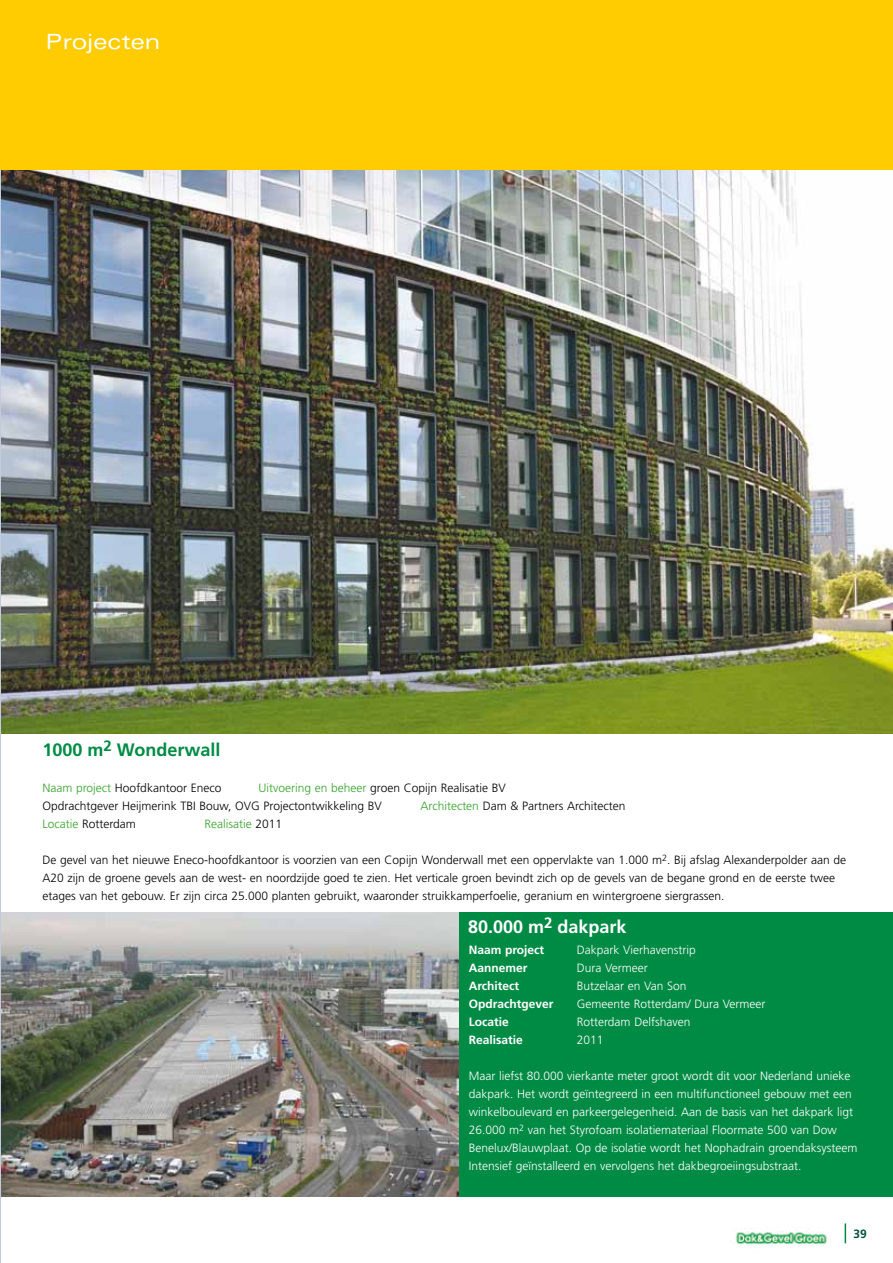
<style>
.page{position:relative;width:893px;height:1263px;background:#fff}
.page>*{position:absolute;margin:0;border:0;box-sizing:border-box;transform-origin:0 0}
.t1{font:expanded 21px "Univers";color:#fff}
.t2{font:700 18px "Frutiger";color:#008b45}
.t3{font:700 18px "Frutiger";color:#fff}
.t4{font:300 12px/18px "Frutiger";color:#000}
.t5{font:300 12px/18px "Frutiger";color:#fff}
.t6{font:700 12px "Frutiger";color:#fff}
.t7{font:300 12px "Frutiger";color:#35a32c}
.t8{font:700 12px "Frutiger";color:#00523c}
.s1{color:#35a32c}
.s2{color:#000}
</style>
<div class="page">
<svg style="left:845px;top:1223px;width:1px;height:20px"></svg>
<img style="left:735px;top:1231px;width:92px;height:14px">
<img style="left:1px;top:169px;width:892px;height:564px">
<div style="left:302px;top:912px;width:591px;height:285px;background:#008b45"></div>
<img style="left:1px;top:912px;width:457px;height:285px">
<div style="left:0;top:0;width:893px;height:169px;background:#fecc00"></div>
<h1 class="t1" style="left:46px;top:29px;width:116px">Projecten</h1>
<h2 class="t2" style="left:43px;top:739px;width:180px">1000 m<sup>2</sup> Wonderwall</h2>
<p class="t4" style="left:43px;top:779px;width:180px"><span class="s1">Naam project</span> Hoofdkantoor Eneco</p>
<p class="t4" style="left:43px;top:779px;width:465px;text-indent:216px"><span class="s1">Uitvoering en beheer</span> groen Copijn Realisatie BV<br>Opdrachtgever Heijmerink TBI Bouw, OVG Projectontwikkeling BV</p>
<p class="t4" style="left:421px;top:797px;width:206px"><span class="s1">Architecten</span> Dam &amp; Partners Architecten</p>
<p class="t4" style="left:43px;top:815px;width:95px"><span class="s1">Locatie</span> Rotterdam</p>
<p class="t7" style="left:205px;top:817px;width:79px">Realisatie <span class="s2">2011</span></p>
<p class="t4" style="left:43px;top:851px;width:805px">De gevel van het nieuwe Eneco-hoofdkantoor is voorzien van een Copijn Wonderwall met een oppervlakte van 1.000 m<sup>2</sup>. Bij afslag Alexanderpolder aan de<br>A20 zijn de groene gevels aan de west- en noordzijde goed te zien. Het verticale groen bevindt zich op de gevels van de begane grond en de eerste twee etages van het gebouw. Er zijn circa 25.000 planten gebruikt, waaronder struikkamperfoelie, geranium en wintergroene siergrassen.</p>
<h2 class="t3" style="left:468px;top:916px;width:160px">80.000 m<sup>2</sup> dakpark</h2>
<p class="t6" style="left:469px;top:943px;width:77px">Naam project</p>
<p class="t5" style="left:577px;top:941px;width:121px">Dakpark Vierhavenstrip</p>
<p class="t6" style="left:469px;top:961px;width:60px">Aannemer</p>
<p class="t5" style="left:577px;top:959px;width:73px">Dura Vermeer</p>
<p class="t6" style="left:469px;top:979px;width:52px">Architect</p>
<p class="t5" style="left:577px;top:977px;width:111px">Butzelaar en Van Son</p>
<p class="t6" style="left:469px;top:997px;width:86px">Opdrachtgever</p>
<p class="t5" style="left:577px;top:995px;width:190px">Gemeente Rotterdam/ Dura Vermeer</p>
<p class="t6" style="left:469px;top:1015px;width:42px">Locatie</p>
<p class="t5" style="left:577px;top:1013px;width:115px">Rotterdam Delfshaven</p>
<p class="t6" style="left:469px;top:1033px;width:56px">Realisatie</p>
<p class="t5" style="left:577px;top:1031px;width:28px">2011</p>
<p class="t5" style="left:469px;top:1067px;width:390px">Maar liefst 80.000 vierkante meter groot wordt dit voor Nederland unieke dakpark. Het wordt geïntegreerd in een multifunctioneel gebouw met een winkelboulevard en parkeergelegenheid. Aan de basis van het dakpark ligt 26.000 m<sup>2</sup> van het Styrofoam isolatiemateriaal Floormate 500 van Dow Benelux/Blauwplaat. Op de isolatie wordt het Nophadrain groendaksysteem Intensief geïnstalleerd en vervolgens het dakbegroeiingsubstraat.</p>
<p class="t8" style="left:853px;top:1227px;width:15px">39</p>
</div>
